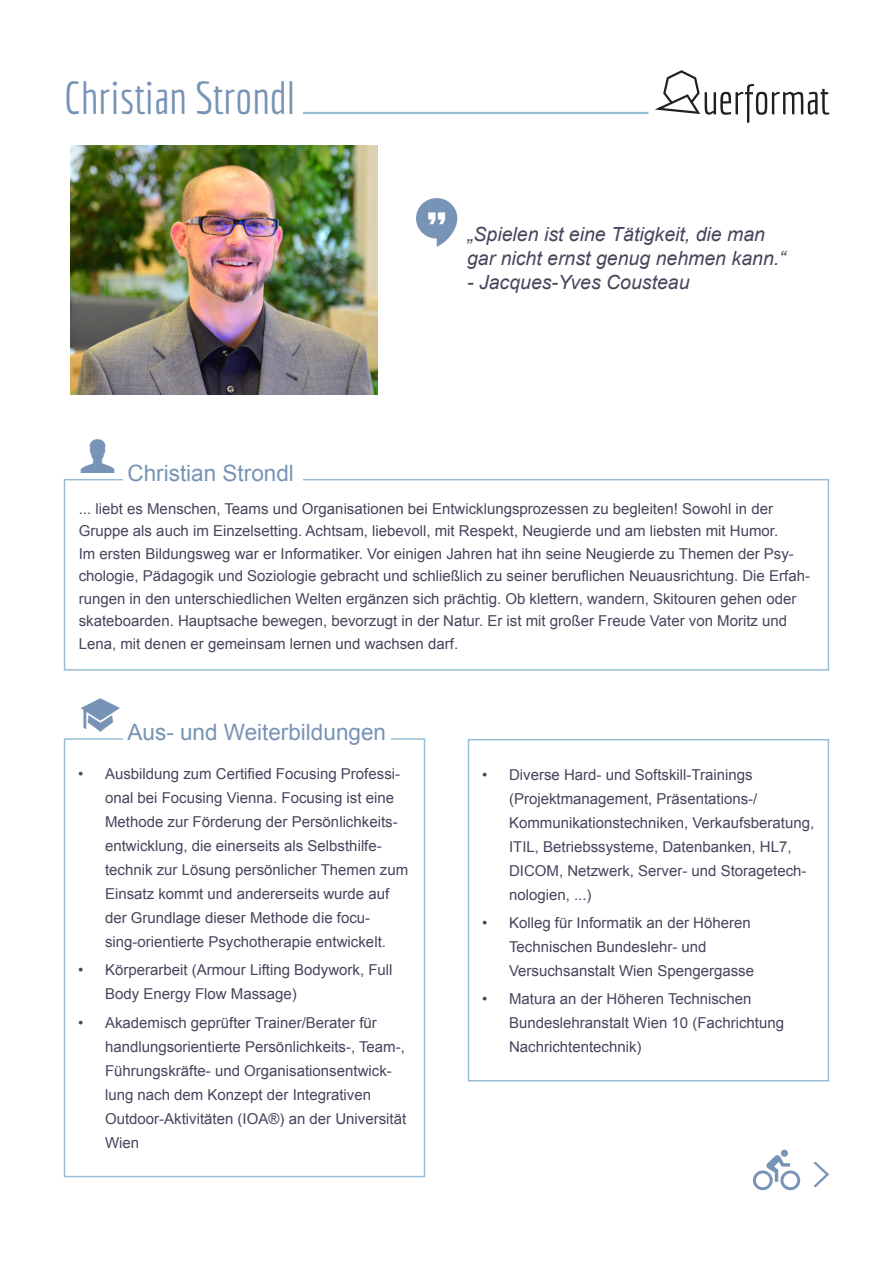
<style>
.page{position:relative;width:893px;height:1263px;background:#fff}
.page>*{position:absolute;margin:0;border:0;box-sizing:border-box;transform-origin:0 0}
.t1{font:45px "Economica";color:#7793b5}
.t2{font:22.5px "Arial";color:#7793b5}
.t3{font:italic 19.5px/24px "Arial";color:#45455c}
.t4{font:15px/24px "Arial";color:#45455c}
</style>
<div class="page">
<svg style="left:655px;top:70px;width:174px;height:53px"></svg>
<hr style="left:303px;top:112px;width:345px;height:2px;background:#98bdd7">
<img style="left:70px;top:146px;width:307px;height:248px">
<div style="left:64px;top:479px;width:765px;height:192px;border:2px solid #98bdd7"></div>
<div style="left:123px;top:456px;width:180px;height:25px;background:#fff"></div>
<div style="left:64px;top:738px;width:361px;height:439px;border:2px solid #98bdd7"></div>
<div style="left:123px;top:713px;width:268px;height:27px;background:#fff"></div>
<div style="left:468px;top:739px;width:361px;height:342px;border:2px solid #98bdd7"></div>
<p class="t1" style="left:64px;top:72px;width:233px">Christian Strondl</p>
<p class="t2" style="left:128px;top:458px;width:168px">Christian Strondl</p>
<p class="t3" style="left:467px;top:222px;width:320px">„Spielen ist eine Tätigkeit, die man gar nicht ernst genug nehmen kann.“</p>
<p class="t3" style="left:467px;top:270px;width:224px">- Jacques-Yves Cousteau</p>
<p class="t4" style="left:79px;top:497px;width:701px;line-height:22.5px">... liebt es Menschen, Teams und Organisationen bei Entwicklungsprozessen zu begleiten! Sowohl in der<br>Gruppe als auch im Einzelsetting. Achtsam, liebevoll, mit Respekt, Neugierde und am liebsten mit Humor.</p>
<p class="t4" style="left:79px;top:542px;width:733px;line-height:22.5px">Im ersten Bildungsweg war er Informatiker. Vor einigen Jahren hat ihn seine Neugierde zu Themen der Psy&shy;chologie, Pädagogik und Soziologie gebracht und schließlich zu seiner beruflichen Neuausrichtung. Die Erfah&shy;rungen in den unterschiedlichen Welten ergänzen sich prächtig. Ob klettern, wandern, Skitouren gehen oder skateboarden. Hauptsache bewegen, bevorzugt in der Natur. Er ist mit großer Freude Vater von Moritz und Lena, mit denen er gemeinsam lernen und wachsen darf.</p>
<p class="t2" style="left:128px;top:717px;width:260px">Aus- und Weiterbildungen</p>
<p class="t4" style="left:105px;top:762px;width:305px;text-indent:-27px">• Ausbildung zum Certified Focusing Professi&shy;onal bei Focusing Vienna. Focusing ist eine Methode zur Förderung der Persönlichkeits&shy;entwicklung, die einerseits als Selbsthilfe&shy;technik zur Lösung persönlicher Themen zum Einsatz kommt und andererseits wurde auf der Grundlage dieser Methode die focu&shy;sing-orientierte Psychotherapie entwickelt.</p>
<p class="t4" style="left:105px;top:958px;width:289px;text-indent:-27px">• Körperarbeit (Armour Lifting Bodywork, Full<br>Body Energy Flow Massage)</p>
<p class="t4" style="left:105px;top:1010px;width:303px;text-indent:-27px">• Akademisch geprüfter Trainer/Berater für handlungsorientierte Persönlichkeits-, Team-, Führungskräfte- und Organisationsentwick&shy;lung nach dem Konzept der Integrativen Outdoor-Aktivitäten (IOA®) an der Universität Wien</p>
<p class="t4" style="left:509px;top:762px;width:307px;text-indent:-27px">• Diverse Hard- und Softskill-Trainings (Projektmanagement, Präsentations-/ Kommunikationstechniken, Verkaufsberatung, ITIL, Betriebssysteme, Datenbanken, HL7, DICOM, Netzwerk, Server- und Storagetech&shy;nologien, ...)</p>
<p class="t4" style="left:509px;top:911px;width:247px;text-indent:-27px">• Kolleg für Informatik an der Höheren<br>Technischen Bundeslehr- und<br>Versuchsanstalt Wien Spengergasse</p>
<p class="t4" style="left:509px;top:987px;width:277px;text-indent:-27px">• Matura an der Höheren Technischen<br>Bundeslehranstalt Wien 10 (Fachrichtung<br>Nachrichtentechnik)</p>
</div>
